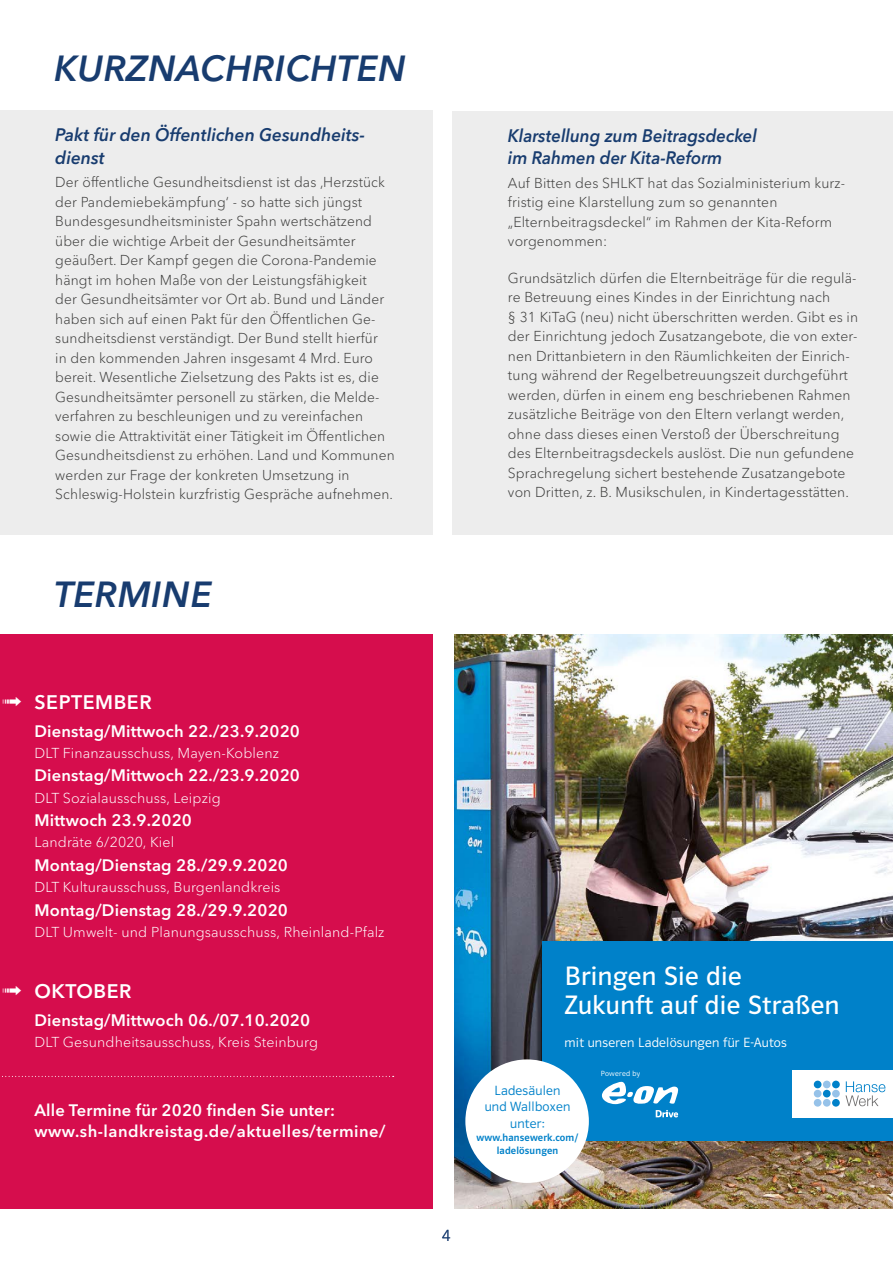
<style>
.page{position:relative;width:893px;height:1263px;background:#fff}
.page>*{position:absolute;margin:0;border:0;box-sizing:border-box;transform-origin:0 0}
.t1{font:italic 600 36px "Avenir Next LT Pro";letter-spacing:.01em;color:#183c6f}
.t2{font:27.6px/29px "Polo 22 K Buch";letter-spacing:.015em;color:#fff}
.t3{font:600 19.5px "Avenir Next LT Pro";letter-spacing:.03em;color:#fff}
.t4{font:italic 600 18px/22.5px "Avenir Next LT Pro";color:#183c6f;scale:.94 1}
.t5{font:italic 600 18px/22.5px "Avenir Next LT Pro";color:#183c6f}
.t6{font:600 16.5px "Avenir Next LT Pro";letter-spacing:.01em;color:#fff}
.t7{font:600 16.5px/21px "Avenir Next LT Pro";letter-spacing:.03em;color:#fff}
.t8{font:300 15.75px "Avenir Next LT Pro";color:#183c6f}
.t9{font:300 14.25px/19.5px "Avenir Next LT Pro";letter-spacing:.01em;color:#3c3c3b}
.t10{font:300 14.25px "Avenir Next LT Pro";letter-spacing:.01em;color:#fff}
.t11{font:13.8px "Polo 11 K Leicht";letter-spacing:.015em;color:#fff}
.t12{font:13.8px/16.5px "Polo 11 K Leicht";letter-spacing:.015em;color:#0081c9;text-align:center}
.t13{font:10.8px/12.9px "Polo 11 K Krftg";letter-spacing:.015em;color:#0081c9;text-align:center}
.t14{font:7.65px "Polo 22 K Leicht";letter-spacing:.035em;color:#fff}
</style>
<div class="page">
<div style="left:453px;top:111px;width:440px;height:424px;background:#ededed"></div>
<div style="left:0;top:111px;width:432px;height:424px;background:#ededed"></div>
<div style="left:0;top:634px;width:432px;height:575px;background:#d60d4d"></div>
<svg style="left:2px;top:1076px;width:392px;height:1px"></svg>
<img style="left:455px;top:634px;width:438px;height:575px">
<div style="left:542px;top:941px;width:351px;height:200px;background:#0081c9"></div>
<div style="left:792px;top:1070px;width:101px;height:47px;background:#fff"></div>
<svg style="left:845px;top:1081px;width:40px;height:25px"></svg>
<div style="left:814px;top:1080px;width:7px;height:8px;background:#0081c9;border-radius:50%"></div>
<div style="left:814px;top:1090px;width:7px;height:7px;background:#96c2e9;border-radius:50%"></div>
<div style="left:814px;top:1099px;width:7px;height:7px;background:#96c2e9;border-radius:50%"></div>
<div style="left:823px;top:1080px;width:8px;height:8px;background:#96c2e9;border-radius:50%"></div>
<div style="left:823px;top:1090px;width:8px;height:7px;background:#0081c9;border-radius:50%"></div>
<div style="left:823px;top:1099px;width:8px;height:7px;background:#96c2e9;border-radius:50%"></div>
<div style="left:832px;top:1080px;width:8px;height:8px;background:#0081c9;border-radius:50%"></div>
<div style="left:832px;top:1090px;width:8px;height:7px;background:#96c2e9;border-radius:50%"></div>
<div style="left:832px;top:1099px;width:8px;height:7px;background:#0081c9;border-radius:50%"></div>
<svg style="left:602px;top:1082px;width:76px;height:22px"></svg>
<svg style="left:656px;top:1110px;width:22px;height:7px"></svg>
<div style="left:465px;top:1059px;width:124px;height:124px;background:#fff;border-radius:50%"></div>
<h1 class="t1" style="left:54px;top:47px;width:354px">KURZNACHRICHTEN</h1>
<p class="t5" style="left:55px;top:124px;width:311px">Pakt für den Öffentlichen Gesundheits&shy;dienst</p>
<p class="t9" style="left:55px;top:173px;width:341px">Der öffentliche Gesundheitsdienst ist das ‚Herzstück der Pandemiebekämpfung‘ - so hatte sich jüngst Bundesgesundheitsminister Spahn wertschätzend über die wichtige Arbeit der Gesundheitsämter geäußert. Der Kampf gegen die Corona-Pandemie hängt im hohen Maße von der Leistungsfähigkeit<br>der Gesundheitsämter vor Ort ab. Bund und Länder haben sich auf einen Pakt für den Öffentlichen Ge&shy;sundheitsdienst verständigt. Der Bund stellt hierfür<br>in den kommenden Jahren insgesamt 4 Mrd. Euro bereit. Wesentliche Zielsetzung des Pakts ist es, die Gesundheitsämter personell zu stärken, die Melde&shy;verfahren zu beschleunigen und zu vereinfachen sowie die Attraktivität einer Tätigkeit im Öffentlichen Gesundheitsdienst zu erhöhen. Land und Kommunen werden zur Frage der konkreten Umsetzung in Schleswig-Holstein kurzfristig Gespräche aufnehmen.</p>
<h1 class="t1" style="left:54px;top:572px;width:159px">TERMINE</h1>
<h3 class="t3" style="left:34px;top:690px;width:119px">SEPTEMBER</h3>
<p class="t6" style="left:34px;top:721px;width:267px">Dienstag/Mittwoch 22./23.9.2020</p>
<p class="t10" style="left:34px;top:744px;width:246px">DLT Finanzausschuss, Mayen-Koblenz</p>
<p class="t6" style="left:34px;top:766px;width:267px">Dienstag/Mittwoch 22./23.9.2020</p>
<p class="t10" style="left:34px;top:789px;width:188px">DLT Sozialausschuss, Leipzig</p>
<p class="t6" style="left:34px;top:810px;width:159px">Mittwoch 23.9.2020</p>
<p class="t10" style="left:34px;top:834px;width:141px">Landräte 6/2020, Kiel</p>
<p class="t6" style="left:34px;top:855px;width:255px">Montag/Dienstag 28./29.9.2020</p>
<p class="t10" style="left:34px;top:878px;width:248px">DLT Kulturausschuss, Burgenlandkreis</p>
<p class="t6" style="left:34px;top:900px;width:255px">Montag/Dienstag 28./29.9.2020</p>
<p class="t10" style="left:34px;top:923px;width:352px">DLT Umwelt- und Planungsausschuss, Rheinland-Pfalz</p>
<h3 class="t3" style="left:34px;top:979px;width:99px">OKTOBER</h3>
<p class="t6" style="left:34px;top:1010px;width:277px">Dienstag/Mittwoch 06./07.10.2020</p>
<p class="t10" style="left:34px;top:1033px;width:285px">DLT Gesundheitsausschuss, Kreis Steinburg</p>
<p class="t7" style="left:34px;top:1099px;width:353px">Alle Termine für 2020 finden Sie unter: www.sh-landkreistag.de/aktuelles/termine/</p>
<p class="t4" style="left:508px;top:124px;width:266px">Klarstellung zum Beitragsdeckel im Rahmen der Kita-Reform</p>
<p class="t9" style="left:508px;top:173px;width:339px">Auf Bitten des SHLKT hat das Sozialministerium kurz&shy;fristig eine Klarstellung zum so genannten „Elternbeitragsdeckel“ im Rahmen der Kita-Reform vorgenommen:</p>
<p class="t9" style="left:508px;top:268px;width:352px">Grundsätzlich dürfen die Elternbeiträge für die regulä&shy;re Betreuung eines Kindes in der Einrichtung nach<br>§ 31 KiTaG (neu) nicht überschritten werden. Gibt es in der Einrichtung jedoch Zusatzangebote, die von exter&shy;nen Drittanbietern in den Räumlichkeiten der Einrich&shy;tung während der Regelbetreuungszeit durchgeführt werden, dürfen in einem eng beschriebenen Rahmen zusätzliche Beiträge von den Eltern verlangt werden, ohne dass dieses einen Verstoß der Überschreitung des Elternbeitragsdeckels auslöst. Die nun gefundene Sprachregelung sichert bestehende Zusatzangebote von Dritten, z. B. Musikschulen, in Kindertagesstätten.</p>
<h2 class="t2" style="left:565px;top:961px;width:276px">Bringen Sie die<br>Zukunft auf die Straßen</h2>
<p class="t11" style="left:565px;top:1035px;width:224px">mit unseren Ladelösungen für E-Autos</p>
<p class="t14" style="left:601px;top:1069px;width:41px">Powered by</p>
<p class="t12" style="left:485px;top:1082px;width:87px">Ladesäulen und Wallboxen unter:</p>
<p class="t13" style="left:476px;top:1131px;width:104px">www.hansewerk.com/ ladelösungen</p>
<p class="t8" style="left:442px;top:1226px;width:11px">4</p>
</div>
